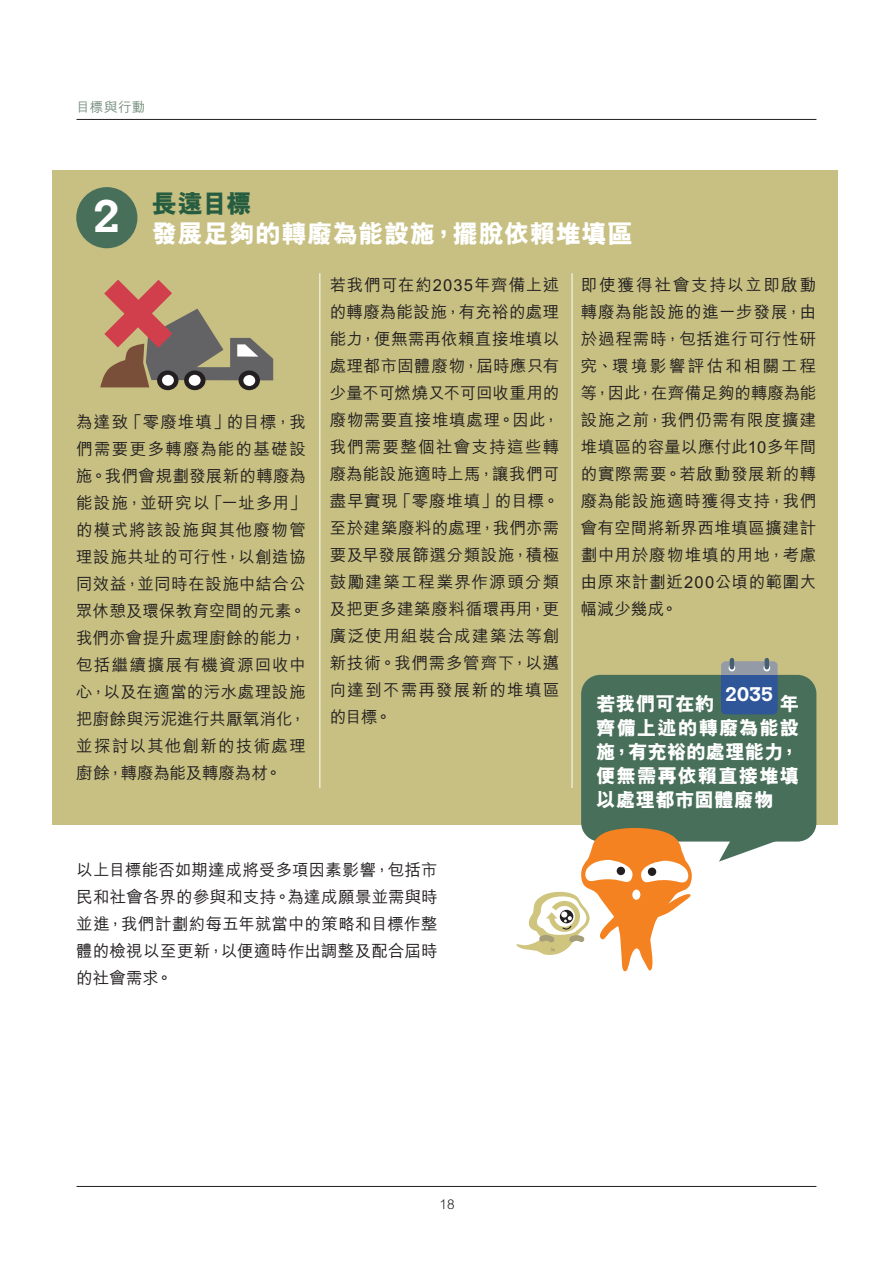
<style>
.page{position:relative;width:893px;height:1263px;background:#fff}
.page>*{position:absolute;margin:0;border:0;box-sizing:border-box;transform-origin:0 0}
.Subhead_Chi_1{font:700 45px "Calvert MT Std";color:#fff}
.Main_text_chi{font:800 25.5px "M Hei HK";letter-spacing:.015em;color:#fff}
.Subhead_2_Chi{font:800 25.5px "M Hei HK";color:#265d41}
.BW_Quote_Chi_small{font:800 19.5px/24px "M Hei HK";letter-spacing:.02em;color:#fff;text-align:justify}
.Diagram_numeral{font:700 19.5px "Calvert MT Std";color:#fff}
.Main_text_chi-2{font:500 16.5px/27px "M Hei HK";letter-spacing:.03em;color:#231f20;text-align:justify}
.Header_Chi{font:500 13.5px "M Hei HK";letter-spacing:.025em;color:#768e7e}
.t1{font:300 13.5px "M Hei HK";color:#231f20}
</style>
<div class="page">
<hr style="left:77px;top:1186px;width:739px;height:1px;background:#231f20">
<hr style="left:77px;top:119px;width:739px;height:1px;background:#231f20">
<div style="left:53px;top:170px;width:785px;height:655px;background:#c7c082"></div>
<div style="left:239px;top:370px;width:21px;height:20px;background:#231f20;border-radius:50%"></div>
<div style="left:184px;top:370px;width:22px;height:20px;background:#231f20;border-radius:50%"></div>
<div style="left:157px;top:370px;width:21px;height:20px;background:#231f20;border-radius:50%"></div>
<svg style="left:100px;top:280px;width:173px;height:107px"></svg>
<div style="left:76px;top:187px;width:61px;height:61px;background:#486f5a;border-radius:50%"></div>
<hr style="left:572px;top:273px;width:1px;height:515px;background:#fff">
<hr style="left:319px;top:273px;width:1px;height:515px;background:#fff">
<div style="left:581px;top:675px;width:235px;height:166px;background:#486f5a;border-radius:19px"></div>
<svg style="left:719px;top:841px;width:59px;height:21px"></svg>
<svg style="left:721px;top:661px;width:57px;height:53px;background:#49689c"></svg>
<hr style="left:765px;top:658px;width:4px;height:11px;background:#475f71;border-radius:2px">
<hr style="left:730px;top:658px;width:4px;height:11px;background:#475f71;border-radius:2px">
<svg style="left:516px;top:828px;width:178px;height:143px"></svg>
<p class="Header_Chi" style="left:77px;top:97px;width:70px">目標與行動</p>
<p class="Subhead_2_Chi" style="left:152px;top:186px;width:101px">長遠目標</p>
<p class="Subhead_Chi_1" style="left:93px;top:188px;width:29px">2</p>
<p class="Main_text_chi" style="left:152px;top:217px;width:482px">發展足夠的轉廢為能設施，擺脫依賴堆填區</p>
<p class="Main_text_chi-2" style="left:330px;top:271px;width:231px">若我們可在約2035年齊備上述的轉廢為能設施，有充裕的處理能力，便無需再依賴直接堆填以處理都市固體廢物，屆時應只有少量不可燃燒又不可回收重用的廢物需要直接堆填處理。因此，我們需要整個社會支持這些轉廢為能設施適時上馬，讓我們可盡早實現「零廢堆填」的目標。至於建築廢料的處理，我們亦需要及早發展篩選分類設施，積極鼓勵建築工程業界作源頭分類及把更多建築廢料循環再用，更廣泛使用組裝合成建築法等創新技術。我們需多管齊下，以邁向達到不需再發展新的堆填區的目標。</p>
<p class="Main_text_chi-2" style="left:581px;top:271px;width:237px">即使獲得社會支持以立即啟動轉廢為能設施的進一步發展，由於過程需時，包括進行可行性研究、環境影響評估和相關工程等，因此，在齊備足夠的轉廢為能設施之前，我們仍需有限度擴建堆填區的容量以應付此10多年間的實際需要。若啟動發展新的轉廢為能設施適時獲得支持，我們會有空間將新界西堆填區擴建計劃中用於廢物堆填的用地，考慮由原來計劃近200公頃的範圍大幅減少幾成。</p>
<p class="Main_text_chi-2" style="left:76px;top:408px;width:231px">為達致「零廢堆填」的目標，我們需要更多轉廢為能的基礎設施。我們會規劃發展新的轉廢為能設施，並研究以「一址多用」的模式將該設施與其他廢物管理設施共址的可行性，以創造協同效益，並同時在設施中結合公眾休憩及環保教育空間的元素。我們亦會提升處理廚餘的能力，包括繼續擴展有機資源回收中心，以及在適當的污水處理設施把廚餘與污泥進行共厭氧消化，並探討以其他創新的技術處理廚餘，轉廢為能及轉廢為材。</p>
<p class="Diagram_numeral" style="left:725px;top:682px;width:49px">2035</p>
<p class="BW_Quote_Chi_small" style="left:596px;top:692px;width:120px">若我們可在約</p>
<p class="BW_Quote_Chi_small" style="left:596px;top:692px;width:205px;text-indent:184px">年齊備上述的轉廢為能設施，有充裕的處理能力，便無需再依賴直接堆填以處理都市固體廢物</p>
<p class="Main_text_chi-2" style="left:76px;top:855px;width:363px">以上目標能否如期達成將受多項因素影響，包括市民和社會各界的參與和支持。為達成願景並需與時並進，我們計劃約每五年就當中的策略和目標作整體的檢視以至更新，以便適時作出調整及配合屆時的社會需求。</p>
<p class="t1" style="left:440px;top:1194px;width:16px">18</p>
</div>
